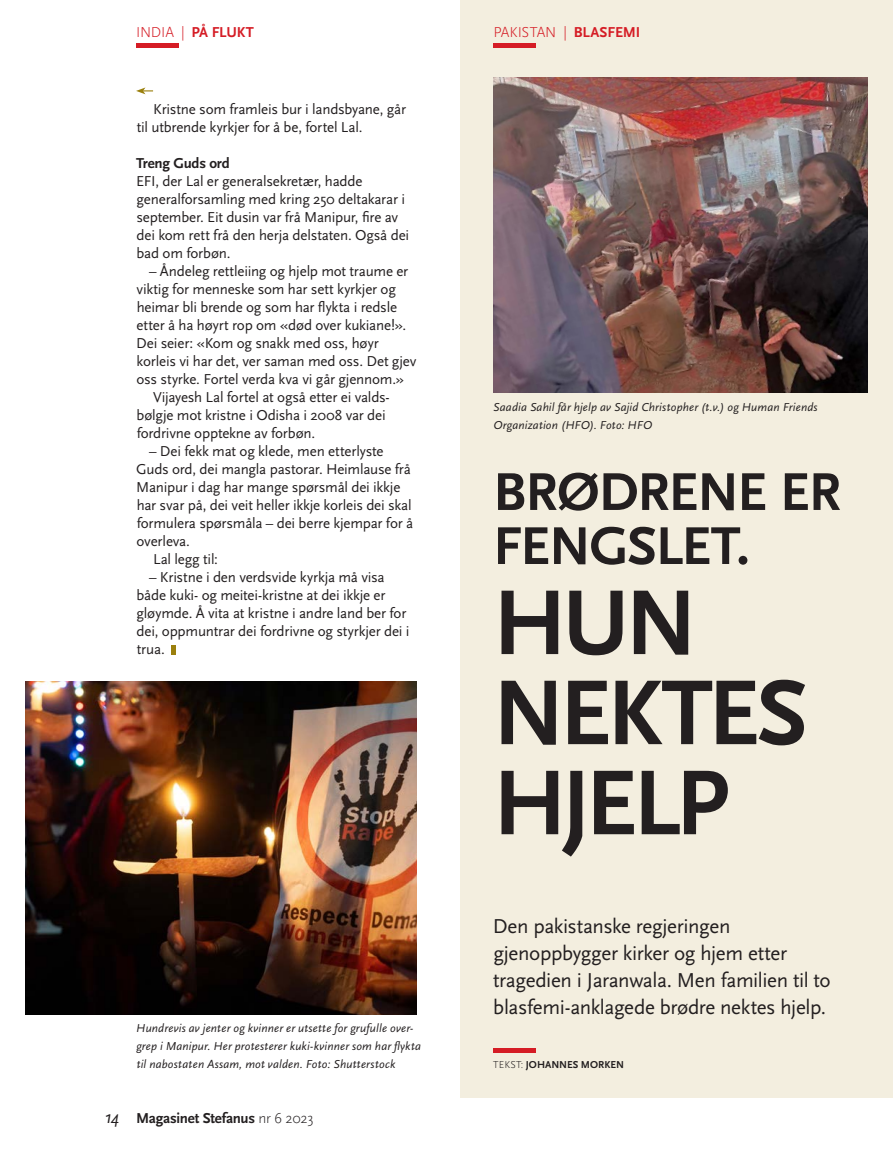
<style>
.page{position:relative;width:893px;height:1149px;background:#fff}
.page>*{position:absolute;margin:0;border:0;box-sizing:border-box;transform-origin:0 0}
.tittel1_64_60{font:700 96px/90px "Scala Sans OT";letter-spacing:-.05em;color:#231f20}
.Tittel_37_36{font:700 55.5px/54px "Scala Sans OT";letter-spacing:-.02em;color:#231f20}
.ingress{font:21px/27px "Scala Sans OT";letter-spacing:-.02em;color:#231f20}
.Brødtekst_med_innrykk{font:15px/18px "Scala Sans OT";letter-spacing:-.015em;color:#231f20}
.brødtekst{font:15px/18px "Scala Sans OT";letter-spacing:-.01em;color:#231f20}
.mellomtittel{font:700 15px "Scala Sans OT";letter-spacing:-.015em;color:#231f20}
.topptekster{font:300 15px "Scala Sans OT";letter-spacing:-.01em;color:#d51c25}
.topptekster-2{font:700 15px "Scala Sans OT";letter-spacing:-.02em;color:#d51c25}
.bildetekst{font:italic 12px/18px "Scala Sans OT";letter-spacing:.015em;color:#231f20}
.Byline_7_12{font:700 10.5px "Scala Sans OT";letter-spacing:.005em;color:#231f20}
.s1{font-weight:300}
.s2{font-weight:700}
.s3{font-weight:400;font-style:italic;font-size:18px}
</style>
<div class="page">
<div style="left:460px;top:0;width:433px;height:1097px;background:#f3eedf"></div>
<hr style="left:136px;top:43px;width:43px;height:4px;background:#d51c25">
<hr style="left:493px;top:43px;width:43px;height:4px;background:#d51c25">
<img style="left:26px;top:681px;width:391px;height:333px">
<svg style="left:136px;top:87px;width:17px;height:7px"></svg>
<svg style="left:172px;top:645px;width:4px;height:9px"></svg>
<img style="left:493px;top:78px;width:374px;height:315px">
<div style="left:493px;top:1047px;width:43px;height:5px;background:#d51c25"></div>
<p class="topptekster-2" style="left:136px;top:23px;width:119px"><span class="s1">INDIA |</span> PÅ FLUKT</p>
<p class="topptekster" style="left:493px;top:24px;width:149px">PAKISTAN | <span class="s2">BLASFEMI</span></p>
<p class="Brødtekst_med_innrykk" style="left:137px;top:100px;width:271px;text-indent:16px">Kristne som framleis bur i landsbyane, går til utbrende kyrkjer for å be, fortel Lal.</p>
<p class="mellomtittel" style="left:136px;top:154px;width:95px">Treng Guds ord</p>
<p class="brødtekst" style="left:136px;top:172px;width:274px">EFI, der Lal er generalsekretær, hadde generalforsamling med kring 250 deltakarar i september. Eit dusin var frå Manipur, fire av dei kom rett frå den herja delstaten. Også dei bad om forbøn.</p>
<p class="Brødtekst_med_innrykk" style="left:136px;top:262px;width:282px;text-indent:13px">– Åndeleg rettleiing og hjelp mot traume er viktig for menneske som har sett kyrkjer og heimar bli brende og som har flykta i redsle etter å ha høyrt rop om «død over kukiane!».<br>Dei seier: «Kom og snakk med oss, høyr korleis vi har det, ver saman med oss. Det gjev oss styrke. Fortel verda kva vi går gjennom.»</p>
<p class="Brødtekst_med_innrykk" style="left:137px;top:388px;width:255px;text-indent:16px">Vijayesh Lal fortel at også etter ei valds&shy;bølgje mot kristne i Odisha i 2008 var dei fordrivne opptekne av forbøn.</p>
<p class="Brødtekst_med_innrykk" style="left:136px;top:442px;width:279px;text-indent:13px">– Dei fekk mat og klede, men etterlyste Guds ord, dei mangla pastorar. Heimlause frå Manipur i dag har mange spørsmål dei ikkje har svar på, dei veit heller ikkje korleis dei skal formulera spørsmåla – dei berre kjempar for å overleva.</p>
<p class="Brødtekst_med_innrykk" style="left:153px;top:550px;width:66px">Lal legg til:</p>
<p class="Brødtekst_med_innrykk" style="left:137px;top:568px;width:275px;text-indent:13px">– Kristne i den verdsvide kyrkja må visa både kuki- og meitei-kristne at dei ikkje er gløymde. Å vita at kristne i andre land ber for dei, oppmuntrar dei fordrivne og styrkjer dei i trua.</p>
<p class="bildetekst" style="left:136px;top:1019px;width:286px">Hundrevis av jenter og kvinner er utsette for grufulle over&shy;grep i Manipur. Her protesterer kuki-kvinner som har flykta til nabostaten Assam, mot valden. Foto: Shutterstock</p>
<p class="mellomtittel" style="left:105px;top:1109px;width:210px"><span class="s3">14</span> Magasinet Stefanus <span class="s1">nr 6 2023</span></p>
<p class="bildetekst" style="left:493px;top:398px;width:326px">Saadia Sahil får hjelp av Sajid Christopher (t.v.) og Human Friends<br>Organization (HFO). Foto: HFO</p>
<p class="Tittel_37_36" style="left:493px;top:465px;width:349px">BRØDRENE ER<br>FENGSLET.</p>
<p class="tittel1_64_60" style="left:492px;top:579px;width:317px">HUN<br>NEKTES<br>HJELP</p>
<p class="ingress" style="left:493px;top:913px;width:339px">Den pakistanske regjeringen gjenoppbygger kirker og hjem etter tragedien i Jaranwala. Men familien til to blasfemi-anklagede brødre nektes hjelp.</p>
<p class="Byline_7_12" style="left:493px;top:1058px;width:132px"><span class="s1">TEKST:</span> JOHANNES MORKEN</p>
</div>
